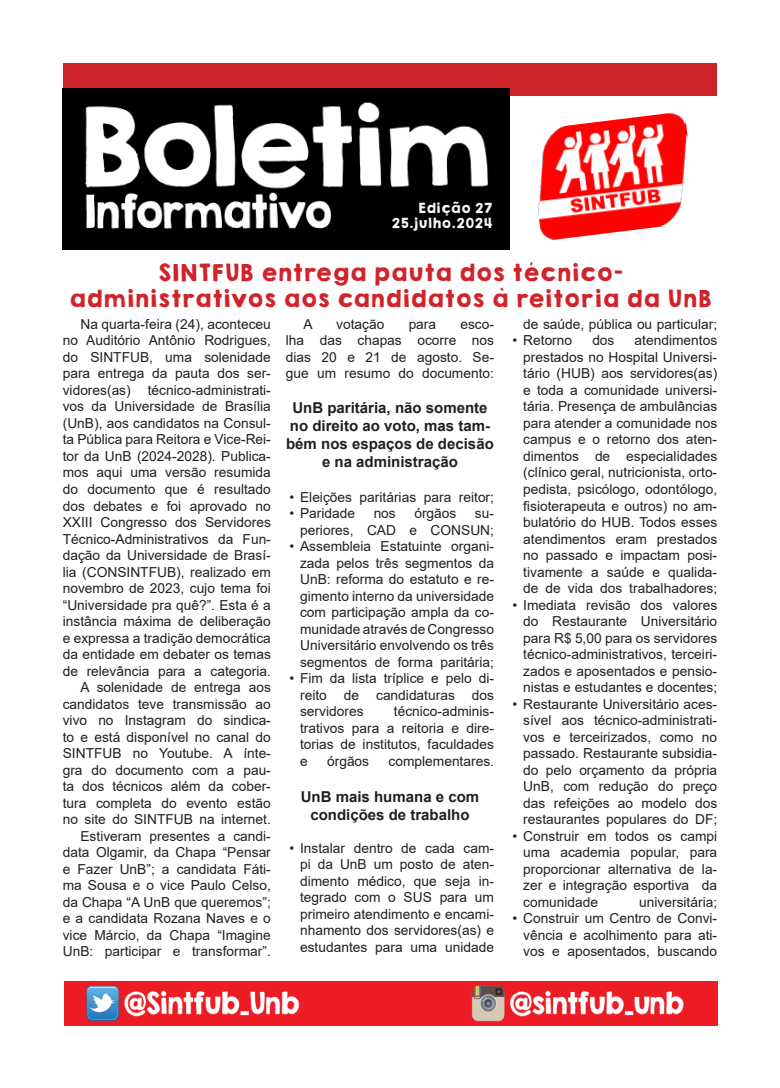
<style>
.page{position:relative;width:780px;height:1088px;background:#fff}
.page>*{position:absolute;margin:0;border:0;box-sizing:border-box;transform-origin:0 0}
.t1{font:21.25px/25.5px "KGHAPPY Solid";color:#d1232a;text-align:center}
.texto_1{font:700 15px/18px "Arial";color:#231f20;text-align:center}
.texto_1-2{font:13.75px/16.5px "Arial";color:#231f20;text-align:justify}
.t2{font:12.5px "KGHAPPY Solid";color:#f5f5f6}
</style>
<div class="page">
<div style="left:63px;top:63px;width:653px;height:33px;background:#d1232a"></div>
<img style="left:63px;top:89px;width:446px;height:160px">
<img style="left:538px;top:112px;width:150px;height:128px">
<img style="left:64px;top:981px;width:653px;height:44px">
<p class="t2" style="left:418px;top:198px;width:76px">Edição 27</p>
<p class="t2" style="left:391px;top:213px;width:102px">25.julho.2024</p>
<p class="t1" style="left:68px;top:260px;width:644px">SINTFUB entrega pauta dos técnico&shy;administrativos aos candidatos à reitoria da UnB</p>
<p class="texto_1-2" style="left:63px;top:316px;width:210px;text-indent:18px">Na quarta-feira (24), aconteceu no Auditório Antônio Rodrigues, do SINTFUB, uma solenidade para entrega da pauta dos ser&shy;vidores(as) técnico-administrati&shy;vos da Universidade de Brasília (UnB), aos candidatos na Consul&shy;ta Pública para Reitora e Vice-Rei&shy;tor da UnB (2024-2028). Publica&shy;mos aqui uma versão resumida do documento que é resultado dos debates e foi aprovado no XXIII Congresso dos Servidores Técnico-Administrativos da Fun&shy;dação da Universidade de Brasí&shy;lia (CONSINTFUB), realizado em novembro de 2023, cujo tema foi “Universidade pra quê?”. Esta é a instância máxima de deliberação e expressa a tradição democrática da entidade em debater os temas de relevância para a categoria.</p>
<p class="texto_1-2" style="left:63px;top:679px;width:210px;text-indent:18px">A solenidade de entrega aos candidatos teve transmissão ao vivo no Instagram do sindica&shy;to e está disponível no canal do SINTFUB no Youtube. A ínte&shy;gra do documento com a pau&shy;ta dos técnicos além da cober&shy;tura completa do evento estão no site do SINTFUB na internet.</p>
<p class="texto_1-2" style="left:63px;top:827px;width:210px;text-indent:18px">Estiveram presentes a candi&shy;data Olgamir, da Chapa “Pensar e Fazer UnB”; a candidata Fáti&shy;ma Sousa e o vice Paulo Celso, da Chapa “A UnB que queremos”; e a candidata Rozana Naves e o vice Márcio, da Chapa “Imagine UnB: participar e transformar”.</p>
<p class="texto_1-2" style="left:523px;top:316px;width:195px">de saúde, pública ou particular;</p>
<p class="texto_1-2" style="left:512px;top:332px;width:61px">• Retorno</p>
<p class="texto_1-2" style="left:592px;top:332px;width:24px">dos</p>
<p class="texto_1-2" style="left:303px;top:316px;width:11px">A</p>
<p class="texto_1-2" style="left:336px;top:316px;width:50px">votação</p>
<p class="texto_1-2" style="left:408px;top:316px;width:29px">para</p>
<p class="texto_1-2" style="left:286px;top:316px;width:210px;text-indent:174px">esco&shy;lha das chapas ocorre nos dias 20 e 21 de agosto. Se&shy;gue um resumo do documento:</p>
<p class="texto_1" style="left:286px;top:399px;width:209px">UnB paritária, não somente no direito ao voto, mas tam&shy;bém nos espaços de decisão e na administração</p>
<p class="texto_1-2" style="left:289px;top:488px;width:206px">• Eleições paritárias para reitor;</p>
<p class="texto_1-2" style="left:289px;top:505px;width:67px">• Paridade</p>
<p class="texto_1-2" style="left:373px;top:505px;width:24px">nos</p>
<p class="texto_1-2" style="left:414px;top:505px;width:44px">órgãos</p>
<p class="texto_1-2" style="left:523px;top:332px;width:195px;text-indent:111px">atendimentos prestados no Hospital Universi&shy;tário (HUB) aos servidores(as) e toda a comunidade universi&shy;tária. Presença de ambulâncias para atender a comunidade nos campus e o retorno dos aten&shy;dimentos de especialidades (clínico geral, nutricionista, orto&shy;pedista, psicólogo, odontólogo, fisioterapeuta e outros) no am&shy;bulatório do HUB. Todos esses atendimentos eram prestados no passado e impactam posi&shy;tivamente a saúde e qualida&shy;de de vida dos trabalhadores;</p>
<p class="texto_1-2" style="left:523px;top:596px;width:195px;text-indent:-11px">• Imediata revisão dos valores do Restaurante Universitário para R$ 5,00 para os servidores técnico-administrativos, terceiri&shy;zados e aposentados e pensio&shy;nistas e estudantes e docentes;</p>
<p class="texto_1-2" style="left:523px;top:695px;width:195px;text-indent:-11px">• Restaurante Universitário aces&shy;sível aos técnico-administrati&shy;vos e terceirizados, como no passado. Restaurante subsidia&shy;do pelo orçamento da própria UnB, com redução do preço das refeições ao modelo dos restaurantes populares do DF;</p>
<p class="texto_1-2" style="left:523px;top:827px;width:195px;text-indent:-11px">• Construir em todos os campi uma academia popular, para proporcionar alternativa de la&shy;zer e integração esportiva da comunidade</p>
<p class="texto_1-2" style="left:300px;top:505px;width:195px;text-align:right">su-<br>periores, CAD e CONSUN;</p>
<p class="texto_1-2" style="left:300px;top:538px;width:195px;text-indent:-11px">• Assembleia Estatuinte organi&shy;zada pelos três segmentos da UnB: reforma do estatuto e re&shy;gimento interno da universidade com participação ampla da co&shy;munidade através de Congresso Universitário envolvendo os três segmentos de forma paritária;</p>
<p class="texto_1-2" style="left:300px;top:670px;width:195px;text-indent:-11px">• Fim da lista tríplice e pelo di&shy;reito de candidaturas dos servidores</p>
<p class="texto_1-2" style="left:300px;top:703px;width:195px;text-indent:94px">técnico-adminis&shy;trativos para a reitoria e dire&shy;torias de institutos, faculdades e</p>
<p class="texto_1-2" style="left:327px;top:752px;width:44px">órgãos</p>
<p class="texto_1-2" style="left:388px;top:752px;width:107px">complementares.</p>
<p class="texto_1" style="left:301px;top:787px;width:180px">UnB mais humana e com condições de trabalho</p>
<p class="texto_1-2" style="left:300px;top:839px;width:195px;text-indent:-11px">• Instalar dentro de cada cam&shy;pi da UnB um posto de aten&shy;dimento médico, que seja in&shy;tegrado com o SUS para um primeiro atendimento e encami&shy;nhamento dos servidores(as) e estudantes para uma unidade</p>
<p class="texto_1-2" style="left:639px;top:893px;width:79px">universitária;</p>
<p class="texto_1-2" style="left:523px;top:910px;width:195px;text-indent:-11px">• Construir um Centro de Convi&shy;vência e acolhimento para ati&shy;vos e aposentados, buscando</p>
</div>
